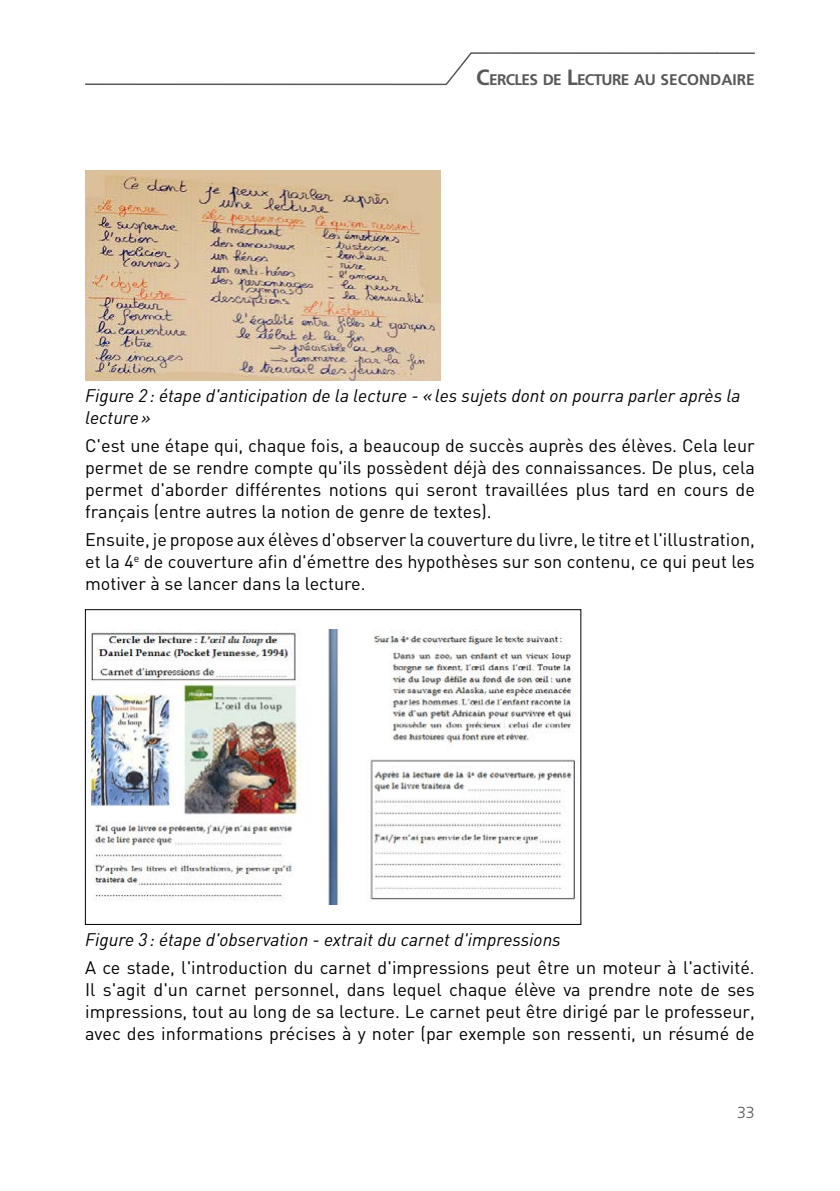
<style>
.page{position:relative;width:840px;height:1191px;background:#fff}
.page>*{position:absolute;margin:0;border:0;box-sizing:border-box;transform-origin:0 0}
.t1{font:18px/22px "DIN";color:#000;text-align:justify}
.t2{font:italic 18px/22px "DIN";color:#000}
.t3{font:300 16px "Frutiger LT Std";color:#58585a}
.t4{font:700 15.4px "Frutiger LT Std";letter-spacing:-.045em;color:#58585a}
.s1{font-size:22px}
</style>
<div class="page">
<svg style="left:85px;top:52px;width:631px;height:34px"></svg>
<hr style="left:716px;top:52px;width:38px;height:2px;background:#58585a">
<img style="left:85px;top:170px;width:355px;height:210px">
<img style="left:87px;top:630px;width:488px;height:274px">
<div style="left:85px;top:609px;width:495px;height:315px;border:1px solid #000"></div>
<p class="t4" style="left:476px;top:71px;width:280px"><span class="s1">C</span>ERCLES DE <span class="s1">L</span>ECTURE AU SECONDAIRE</p>
<p class="t2" style="left:85px;top:384px;width:656px">Figure 2 : étape d'anticipation de la lecture - «les sujets dont on pourra parler après la lecture»</p>
<p class="t1" style="left:85px;top:435px;width:671px">C'est une étape qui, chaque fois, a beaucoup de succès auprès des élèves. Cela leur permet de se rendre compte qu'ils possèdent déjà des connaissances. De plus, cela permet d'aborder différentes notions qui seront travaillées plus tard en cours de français (entre autres la notion de genre de textes).</p>
<p class="t1" style="left:85px;top:529px;width:671px">Ensuite, je propose aux élèves d'observer la couverture du livre, le titre et l'illustration, et la 4<sup>e</sup> de couverture afin d'émettre des hypothèses sur son contenu, ce qui peut les motiver à se lancer dans la lecture.</p>
<p class="t2" style="left:85px;top:928px;width:477px">Figure 3 : étape d'observation - extrait du carnet d'impressions</p>
<p class="t1" style="left:85px;top:957px;width:670px">A ce stade, l'introduction du carnet d'impressions peut être un moteur à l'activité.<br>Il s'agit d'un carnet personnel, dans lequel chaque élève va prendre note de ses impressions, tout au long de sa lecture. Le carnet peut être dirigé par le professeur, avec des informations précises à y noter (par exemple son ressenti, un résumé de</p>
<p class="t3" style="left:736px;top:1103px;width:19px">33</p>
</div>
